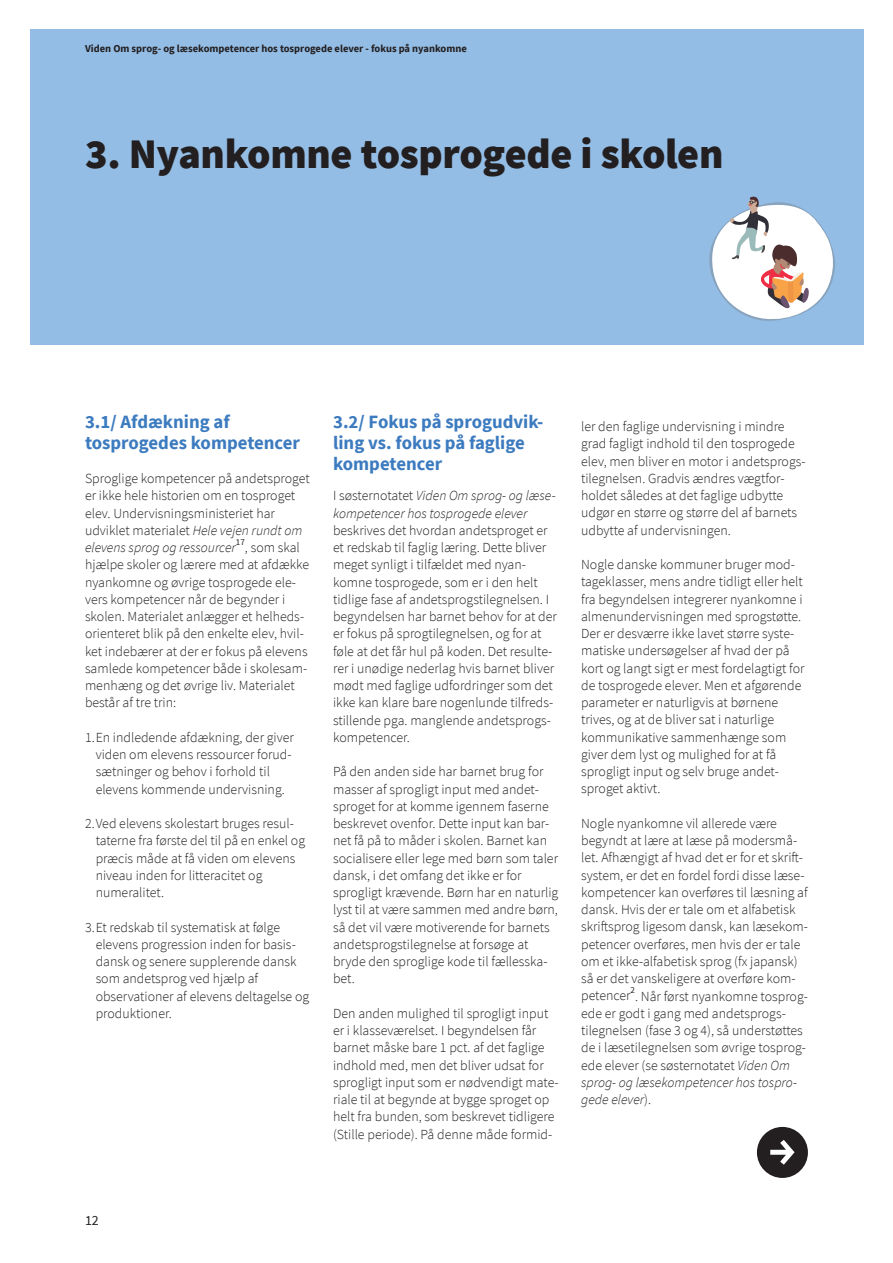
<style>
.page{position:relative;width:893px;height:1263px;background:#fff}
.page>*{position:absolute;margin:0;border:0;box-sizing:border-box;transform-origin:0 0}
.t1{font:900 42px "Source Sans Pro";letter-spacing:-.01em;color:#231f20}
.t2{font:700 18.75px/21px "Source Sans Pro";color:#3c7bbf}
.t3{font:300 13.8px/17.2px "Source Sans Pro";color:#231f20}
.t4{font:italic 300 13.8px/17.2px "Source Sans Pro";color:#231f20}
.t5{font:13.8px "Source Sans Pro";color:#231f20}
.t6{font:700 10.5px "Source Sans Pro";color:#231f20}
.t7{font:9px "Source Sans Pro";color:#231f20}
.s1{font-style:italic}
.s2{font-style:normal}
</style>
<div class="page">
<div style="left:30px;top:30px;width:833px;height:315px;background:#93bde5"></div>
<svg style="left:709px;top:196px;width:126px;height:125px"></svg>
<div style="left:757px;top:1127px;width:51px;height:51px;background:#231f20;border-radius:50%"></div>
<svg style="left:770px;top:1140px;width:25px;height:25px"></svg>
<p class="t6" style="left:85px;top:41px;width:383px">Viden Om sprog- og læsekompetencer hos tosprogede elever - fokus på nyankomne</p>
<h1 class="t1" style="left:85px;top:125px;width:640px">3. Nyankomne tosprogede i skolen</h1>
<h2 class="t2" style="left:85px;top:411px;width:216px">3.1/ Afdækning af tosprogedes kompetencer</h2>
<p class="t3" style="left:85px;top:470px;width:226px">Sproglige kompetencer på andetsproget er ikke hele historien om en tosproget elev. Undervisningsministeriet har udviklet materialet <span class="s1">Hele vejen rundt om elevens sprog og ressourcer</span></p>
<p class="t7" style="left:236px;top:536px;width:10px">17</p>
<p class="t3" style="left:85px;top:539px;width:226px;text-indent:160px">, som skal hjælpe skoler og lærere med at afdække nyankomne og øvrige tosprogede ele&shy;vers kompetencer når de begynder i skolen. Materialet anlægger et helheds&shy;orienteret blik på den enkelte elev, hvil&shy;ket indebærer at der er fokus på elevens samlede kompetencer både i skolesam&shy;menhæng og det øvrige liv. Materialet består af tre trin:</p>
<p class="t3" style="left:96px;top:729px;width:200px;text-indent:-11px">1.En indledende afdækning, der giver viden om elevens ressourcer forud&shy;sætninger og behov i forhold til elevens kommende undervisning.</p>
<p class="t3" style="left:96px;top:815px;width:211px;text-indent:-11px">2.Ved elevens skolestart bruges resul&shy;taterne fra første del til på en enkel og præcis måde at få viden om elevens niveau inden for litteracitet og numeralitet.</p>
<p class="t3" style="left:96px;top:918px;width:215px;text-indent:-11px">3.Et redskab til systematisk at følge elevens progression inden for basis&shy;dansk og senere supplerende dansk som andetsprog ved hjælp af observationer af elevens deltagelse og produktioner.</p>
<h2 class="t2" style="left:333px;top:411px;width:212px">3.2/ Fokus på sprogudvik&shy;ling vs. fokus på faglige kompetencer</h2>
<p class="t4" style="left:333px;top:487px;width:224px"><span class="s2">I søsternotatet</span> Viden Om sprog- og læse&shy;kompetencer hos tosprogede elever</p>
<p class="t3" style="left:333px;top:522px;width:225px">beskrives det hvordan andetsproget er et redskab til faglig læring. Dette bliver meget synligt i tilfældet med nyan&shy;komne tosprogede, som er i den helt tidlige fase af andetsprogstilegnelsen. I begyndelsen har barnet behov for at der er fokus på sprogtilegnelsen, og for at føle at det får hul på koden. Det resulte&shy;rer i unødige nederlag hvis barnet bliver mødt med faglige udfordringer som det ikke kan klare bare nogenlunde tilfreds&shy;stillende pga. manglende andetsprogs&shy;kompetencer.</p>
<p class="t3" style="left:333px;top:763px;width:227px">På den anden side har barnet brug for masser af sprogligt input med andet&shy;sproget for at komme igennem faserne beskrevet ovenfor. Dette input kan bar&shy;net få på to måder i skolen. Barnet kan socialisere eller lege med børn som taler dansk, i det omfang det ikke er for sprogligt krævende. Børn har en naturlig lyst til at være sammen med andre børn, så det vil være motiverende for barnets andetsprogstilegnelse at forsøge at bryde den sproglige kode til fællesska&shy;bet.</p>
<p class="t3" style="left:333px;top:1004px;width:227px">Den anden mulighed til sprogligt input er i klasseværelset. I begyndelsen får barnet måske bare 1 pct. af det faglige indhold med, men det bliver udsat for sprogligt input som er nødvendigt mate&shy;riale til at begynde at bygge sproget op helt fra bunden, som beskrevet tidligere (Stille periode). På denne måde formid-</p>
<p class="t3" style="left:581px;top:418px;width:226px">ler den faglige undervisning i mindre grad fagligt indhold til den tosprogede elev, men bliver en motor i andetsprogs&shy;tilegnelsen. Gradvis ændres vægtfor&shy;holdet således at det faglige udbytte udgør en større og større del af barnets udbytte af undervisningen.</p>
<p class="t3" style="left:581px;top:556px;width:225px">Nogle danske kommuner bruger mod&shy;tageklasser, mens andre tidligt eller helt fra begyndelsen integrerer nyankomne i almenundervisningen med sprogstøtte.<br>Der er desværre ikke lavet større syste&shy;matiske undersøgelser af hvad der på kort og langt sigt er mest fordelagtigt for de tosprogede elever. Men et afgørende parameter er naturligvis at børnene trives, og at de bliver sat i naturlige kommunikative sammenhænge som giver dem lyst og mulighed for at få sprogligt input og selv bruge andet&shy;sproget aktivt.</p>
<p class="t3" style="left:581px;top:815px;width:228px">Nogle nyankomne vil allerede være begyndt at lære at læse på modersmå&shy;let. Afhængigt af hvad det er for et skrift&shy;system, er det en fordel fordi disse læse&shy;kompetencer kan overføres til læsning af dansk. Hvis der er tale om et alfabetisk skriftsprog ligesom dansk, kan læsekom&shy;petencer overføres, men hvis der er tale om et ikke-alfabetisk sprog (fx japansk) så er det vanskeligere at overføre kom&shy;petencer . Når først nyankomne tosprog-</p>
<p class="t7" style="left:631px;top:984px;width:6px">2</p>
<p class="t3" style="left:581px;top:1005px;width:226px">ede er godt i gang med andetsprogs&shy;tilegnelsen (fase 3 og 4), så understøttes de i læsetilegnelsen som øvrige tosprog&shy;ede elever (se søsternotatet <span class="s1">Viden Om sprog- og læsekompetencer hos tospro&shy;gede elever</span>).</p>
<p class="t5" style="left:85px;top:1211px;width:15px">12</p>
</div>
